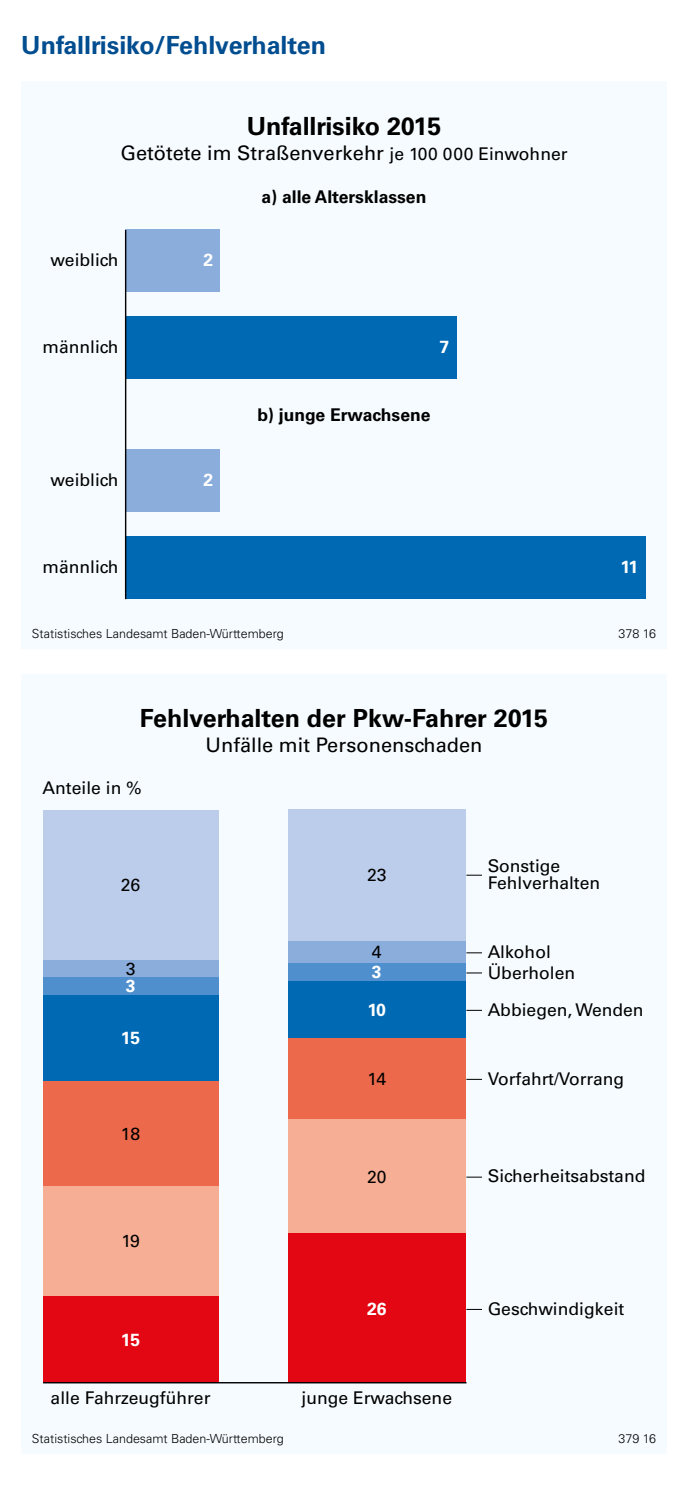
<style>
.page{position:relative;width:688px;height:1489px;background:#fff}
.page>*{position:absolute;margin:0;border:0;box-sizing:border-box;transform-origin:0 0}
.t1{font:700 25px "Univers";color:#000}
.t2{font:700 25px "Univers";color:#004d90}
.t3{font:20px "Univers";color:#000}
.t4{font:17.5px/17.5px "Univers";color:#000}
.t5{font:700 17.5px "Univers";color:#000}
.t6{font:700 17.5px/37.2px "Univers";color:#fff}
.t7{font:300 12.5px "Univers";color:#000}
.s1{font-size:17.5px}
</style>
<div class="page">
<div style="left:21px;top:82px;width:645px;height:566px;background:#f5fbfe"></div>
<div style="left:126px;top:316px;width:330px;height:63px;background:#0069b4"></div>
<div style="left:126px;top:229px;width:94px;height:63px;background:#8baddc"></div>
<div style="left:126px;top:536px;width:519px;height:63px;background:#0069b4"></div>
<div style="left:126px;top:449px;width:94px;height:63px;background:#8baddc"></div>
<hr style="left:125px;top:230px;width:1px;height:369px;background:#000">
<div style="left:21px;top:673px;width:645px;height:780px;background:#f5fbfe"></div>
<div style="left:43px;top:809px;width:175px;height:151px;background:#bccdeb"></div>
<div style="left:288px;top:809px;width:177px;height:131px;background:#bccdeb"></div>
<div style="left:43px;top:960px;width:175px;height:17px;background:#8baddc"></div>
<div style="left:288px;top:940px;width:177px;height:23px;background:#8baddc"></div>
<div style="left:43px;top:977px;width:175px;height:17px;background:#4f8fcd"></div>
<div style="left:288px;top:963px;width:177px;height:18px;background:#4f8fcd"></div>
<div style="left:43px;top:994px;width:175px;height:87px;background:#0069b4"></div>
<div style="left:288px;top:981px;width:177px;height:57px;background:#0069b4"></div>
<div style="left:43px;top:1081px;width:175px;height:104px;background:#ed694b"></div>
<div style="left:288px;top:1038px;width:177px;height:80px;background:#ed694b"></div>
<div style="left:43px;top:1185px;width:175px;height:110px;background:#f6af95"></div>
<div style="left:288px;top:1118px;width:177px;height:115px;background:#f6af95"></div>
<div style="left:43px;top:1295px;width:175px;height:87px;background:#e30613"></div>
<div style="left:288px;top:1233px;width:177px;height:149px;background:#e30613"></div>
<hr style="left:43px;top:1381px;width:423px;height:2px;background:#000">
<svg style="left:467px;top:1308px;width:15px;height:1px"></svg>
<svg style="left:466px;top:1176px;width:16px;height:1px"></svg>
<svg style="left:466px;top:1078px;width:16px;height:1px"></svg>
<svg style="left:466px;top:1009px;width:16px;height:1px"></svg>
<svg style="left:466px;top:972px;width:16px;height:1px"></svg>
<svg style="left:466px;top:952px;width:16px;height:1px"></svg>
<svg style="left:466px;top:874px;width:16px;height:1px"></svg>
<h1 class="t2" style="left:21px;top:31px;width:306px">Unfallrisiko/Fehlverhalten</h1>
<h1 class="t1" style="left:246px;top:111px;width:196px">Unfallrisiko 2015</h1>
<p class="t3" style="left:120px;top:141px;width:448px">Getötete im Straßenverkehr <span class="s1">je 100 000 Einwohner</span></p>
<p class="t4" style="left:50px;top:251px;width:70px">weiblich</p>
<p class="t6" style="left:203px;top:241px;width:11px">2</p>
<p class="t5" style="left:261px;top:187px;width:166px">a) alle Altersklassen</p>
<p class="t4" style="left:43px;top:338px;width:77px">männlich</p>
<p class="t6" style="left:439px;top:328px;width:11px">7</p>
<p class="t4" style="left:50px;top:471px;width:70px">weiblich</p>
<p class="t4" style="left:43px;top:558px;width:77px">männlich</p>
<p class="t6" style="left:203px;top:461px;width:11px">2</p>
<p class="t5" style="left:257px;top:405px;width:175px">b) junge Erwachsene</p>
<p class="t6" style="left:620px;top:548px;width:19px">11</p>
<p class="t7" style="left:32px;top:626px;width:253px">Statistisches Landesamt Baden-Württemberg</p>
<p class="t7" style="left:618px;top:626px;width:39px">378 16</p>
<h1 class="t1" style="left:140px;top:703px;width:410px">Fehlverhalten der Pkw-Fahrer 2015</h1>
<p class="t3" style="left:205px;top:733px;width:278px">Unfälle mit Personenschaden</p>
<p class="t4" style="left:43px;top:779px;width:101px">Anteile in %</p>
<p class="t4" style="left:121px;top:875px;width:21px">26</p>
<p class="t4" style="left:126px;top:959px;width:11px">3</p>
<p class="t6" style="left:126px;top:967px;width:11px">3</p>
<p class="t6" style="left:121px;top:1019px;width:21px">15</p>
<p class="t4" style="left:121px;top:1125px;width:21px">18</p>
<p class="t4" style="left:121px;top:1232px;width:20px">19</p>
<p class="t6" style="left:121px;top:1321px;width:21px">15</p>
<p class="t4" style="left:367px;top:865px;width:21px">23</p>
<p class="t4" style="left:487px;top:856px;width:114px">Sonstige<br>Fehlverhalten</p>
<p class="t4" style="left:372px;top:943px;width:11px">4</p>
<p class="t6" style="left:367px;top:953px;width:20px">3<br>10</p>
<p class="t4" style="left:487px;top:943px;width:65px">Alkohol</p>
<p class="t4" style="left:487px;top:963px;width:89px">Überholen</p>
<p class="t4" style="left:487px;top:1000px;width:157px">Abbiegen, Wenden</p>
<p class="t4" style="left:367px;top:1069px;width:20px">14</p>
<p class="t4" style="left:487px;top:1069px;width:138px">Vorfahrt/Vorrang</p>
<p class="t4" style="left:367px;top:1167px;width:21px">20</p>
<p class="t4" style="left:487px;top:1167px;width:159px">Sicherheitsabstand</p>
<p class="t6" style="left:367px;top:1289px;width:21px">26</p>
<p class="t4" style="left:487px;top:1299px;width:138px">Geschwindigkeit</p>
<p class="t4" style="left:51px;top:1388px;width:161px">alle Fahrzeugführer</p>
<p class="t4" style="left:301px;top:1388px;width:152px">junge Erwachsene</p>
<p class="t7" style="left:32px;top:1430px;width:253px">Statistisches Landesamt Baden-Württemberg</p>
<p class="t7" style="left:618px;top:1430px;width:39px">379 16</p>
</div>
